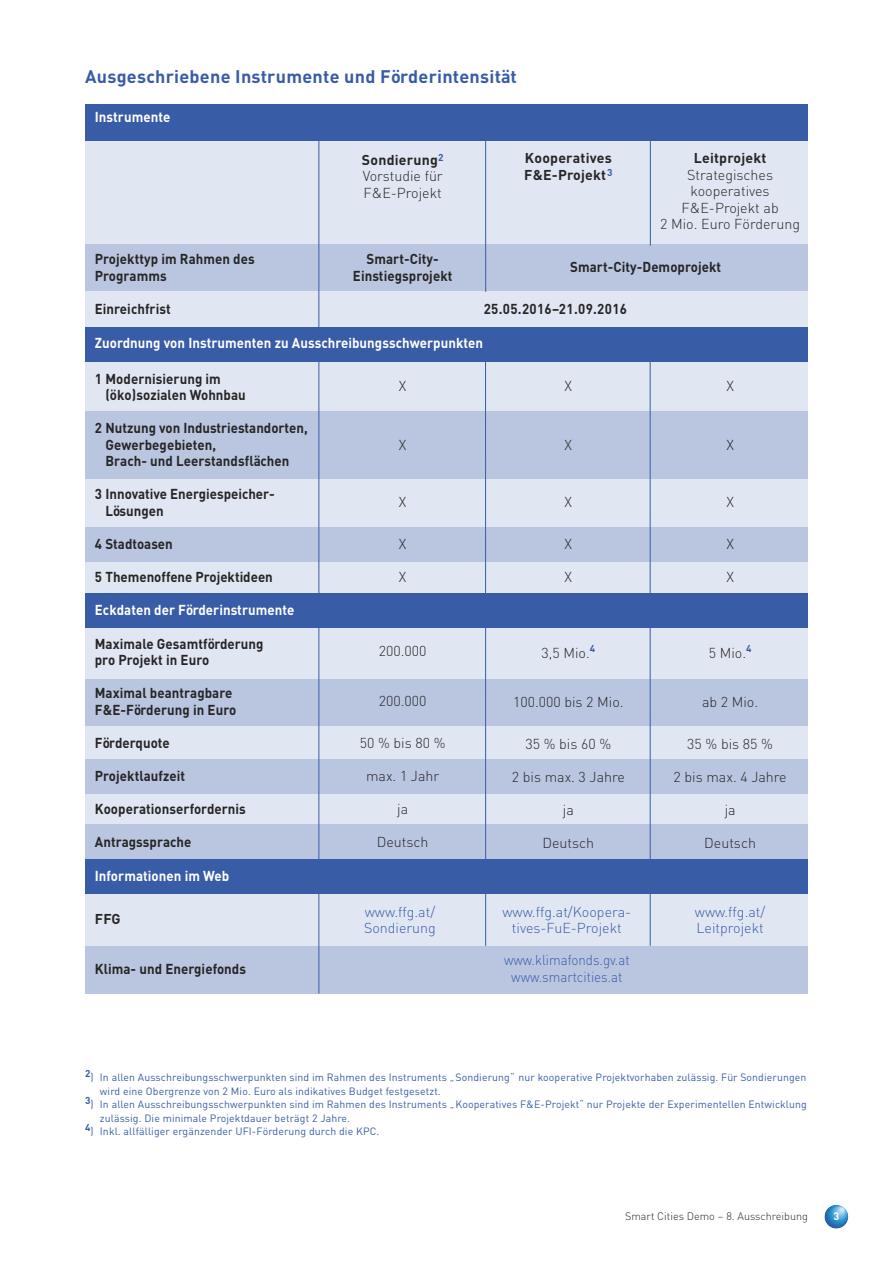
<style>
.page{position:relative;width:893px;height:1263px;background:#fff}
.page>*{position:absolute;margin:0;border:0;box-sizing:border-box;transform-origin:0 0}
.t1{font:700 18px "DIN";letter-spacing:.015em;color:#395ca7}
.t2{font:700 14.25px/16.5px "DIN";letter-spacing:.005em;color:#272627;scale:.93 1}
.t3{font:300 14.25px/16.5px "DIN";color:#272627}
.t4{font:700 14.25px "DIN";letter-spacing:.005em;color:#fff;scale:.93 1}
.t5{font:300 14.25px/16.5px "DIN";color:#395ca7}
.t6{font:300 14.25px/16.5px "DIN";color:#395ca7;text-align:center;scale:.93 1}
.t7{font:700 14.25px "DIN";letter-spacing:.025em;color:#272627;scale:.93 1}
.t8{font:700 14.1px/16.5px "DIN";letter-spacing:.015em;color:#272627}
.t9{font:300 10.8px "DIN";color:#272627}
.t10{font:700 10.8px "DIN";color:#fff}
.t11{font:10.5px/13.5px "DIN";letter-spacing:.01em;color:#395ca7}
</style>
<div class="page">
<svg style="left:824px;top:1205px;width:24px;height:24px"></svg>
<div style="left:85px;top:358px;width:723px;height:634px;background:#e1e7f2"></div>
<div style="left:85px;top:138px;width:723px;height:221px;background:#e1e7f2"></div>
<div style="left:85px;top:104px;width:723px;height:36px;background:#395ca7"></div>
<div style="left:85px;top:244px;width:723px;height:47px;background:#bac6e0"></div>
<div style="left:85px;top:411px;width:723px;height:67px;background:#bac6e0"></div>
<div style="left:85px;top:679px;width:723px;height:46px;background:#bac6e0"></div>
<div style="left:85px;top:946px;width:723px;height:47px;background:#bac6e0"></div>
<div style="left:85px;top:760px;width:723px;height:34px;background:#bac6e0"></div>
<div style="left:85px;top:825px;width:723px;height:34px;background:#bac6e0"></div>
<div style="left:85px;top:527px;width:723px;height:34px;background:#bac6e0"></div>
<div style="left:85px;top:594px;width:723px;height:34px;background:#395ca7"></div>
<div style="left:85px;top:859px;width:723px;height:34px;background:#395ca7"></div>
<hr style="left:318px;top:122px;width:1px;height:232px;background:#395ca7">
<hr style="left:318px;top:361px;width:1px;height:632px;background:#395ca7">
<hr style="left:485px;top:125px;width:1px;height:167px;background:#395ca7">
<hr style="left:650px;top:116px;width:1px;height:130px;background:#395ca7">
<hr style="left:485px;top:361px;width:1px;height:585px;background:#395ca7">
<hr style="left:650px;top:361px;width:1px;height:585px;background:#395ca7">
<div style="left:85px;top:327px;width:723px;height:34px;background:#395ca7"></div>
<p class="t1" style="left:85px;top:67px;width:433px">Ausgeschriebene Instrumente und Förderintensität</p>
<p class="t4" style="left:95px;top:109px;width:83px">Instrumente</p>
<p class="t8" style="left:362px;top:152px;width:83px">Sondierung<sup>2</sup></p>
<p class="t3" style="left:363px;top:168px;width:81px">Vorstudie für<br>F&amp;E-Projekt</p>
<p class="t8" style="left:524px;top:150px;width:90px">Kooperatives<br>F&amp;E-Projekt<sup>3</sup></p>
<p class="t8" style="left:694px;top:150px;width:74px">Leitprojekt</p>
<p class="t3" style="left:660px;top:167px;width:141px;text-align:center">Strategisches kooperatives<br>F&amp;E-Projekt ab<br>2 Mio. Euro Förderung</p>
<p class="t2" style="left:353px;top:251px;width:109px;text-align:center">Smart-City-<br>Einstiegsprojekt</p>
<p class="t2" style="left:570px;top:259px;width:164px">Smart-City-Demoprojekt</p>
<p class="t7" style="left:484px;top:301px;width:156px">25.05.2016–21.09.2016</p>
<p class="t4" style="left:95px;top:335px;width:419px">Zuordnung von Instrumenten zu Ausschreibungsschwerpunkten</p>
<p class="t2" style="left:95px;top:251px;width:173px">Projekttyp im Rahmen des<br>Programms</p>
<p class="t2" style="left:95px;top:300px;width:83px">Einreichfrist</p>
<p class="t2" style="left:105px;top:371px;width:152px;text-indent:-11px">1 Modernisierung im (öko)sozialen Wohnbau</p>
<p class="t2" style="left:105px;top:420px;width:219px;text-indent:-11px">2 Nutzung von Industriestandorten,<br>Gewerbegebieten,<br>Brach- und Leerstandsflächen</p>
<p class="t2" style="left:105px;top:486px;width:184px;text-indent:-11px">3 Innovative Energiespeicher-<br>Lösungen</p>
<p class="t2" style="left:95px;top:536px;width:85px">4 Stadtoasen</p>
<p class="t2" style="left:95px;top:569px;width:193px">5 Themenoffene Projektideen</p>
<p class="t4" style="left:95px;top:601px;width:216px">Eckdaten der Förderinstrumente</p>
<p class="t2" style="left:95px;top:635px;width:183px">Maximale Gesamtförderung pro Projekt in Euro</p>
<p class="t2" style="left:95px;top:685px;width:154px">Maximal beantragbare<br>F&amp;E-Förderung in Euro</p>
<p class="t2" style="left:95px;top:734px;width:82px">Förderquote</p>
<p class="t2" style="left:95px;top:767px;width:99px">Projektlaufzeit</p>
<p class="t2" style="left:95px;top:800px;width:164px">Kooperationserfordernis</p>
<p class="t2" style="left:95px;top:833px;width:105px">Antragssprache</p>
<p class="t4" style="left:95px;top:867px;width:146px">Informationen im Web</p>
<p class="t8" style="left:95px;top:911px;width:27px">FFG</p>
<p class="t2" style="left:95px;top:960px;width:164px">Klima- und Energiefonds</p>
<p class="t3" style="left:399px;top:378px;width:9px">X</p>
<p class="t3" style="left:399px;top:437px;width:9px">X</p>
<p class="t3" style="left:399px;top:494px;width:9px">X</p>
<p class="t3" style="left:399px;top:536px;width:9px">X</p>
<p class="t3" style="left:399px;top:569px;width:9px">X</p>
<p class="t3" style="left:379px;top:643px;width:49px">200.000</p>
<p class="t3" style="left:379px;top:692px;width:49px">200.000</p>
<p class="t3" style="left:360px;top:734px;width:87px">50 % bis 80 %</p>
<p class="t3" style="left:366px;top:767px;width:75px">max. 1 Jahr</p>
<p class="t3" style="left:397px;top:800px;width:12px">ja</p>
<p class="t3" style="left:377px;top:833px;width:53px">Deutsch</p>
<p class="t3" style="left:565px;top:378px;width:9px">X</p>
<p class="t3" style="left:565px;top:437px;width:9px">X</p>
<p class="t3" style="left:565px;top:494px;width:9px">X</p>
<p class="t3" style="left:565px;top:536px;width:9px">X</p>
<p class="t3" style="left:565px;top:569px;width:9px">X</p>
<p class="t3" style="left:541px;top:644px;width:55px">3,5 Mio.<sup>4</sup></p>
<p class="t3" style="left:513px;top:694px;width:112px">100.000 bis 2 Mio.</p>
<p class="t3" style="left:526px;top:736px;width:87px">35 % bis 60 %</p>
<p class="t3" style="left:512px;top:769px;width:115px">2 bis max. 3 Jahre</p>
<p class="t3" style="left:563px;top:802px;width:12px">ja</p>
<p class="t3" style="left:542px;top:835px;width:53px">Deutsch</p>
<p class="t3" style="left:726px;top:378px;width:9px">X</p>
<p class="t3" style="left:726px;top:437px;width:9px">X</p>
<p class="t3" style="left:726px;top:494px;width:9px">X</p>
<p class="t3" style="left:726px;top:536px;width:9px">X</p>
<p class="t3" style="left:726px;top:569px;width:9px">X</p>
<p class="t3" style="left:709px;top:644px;width:44px">5 Mio.<sup>4</sup></p>
<p class="t3" style="left:702px;top:694px;width:58px">ab 2 Mio.</p>
<p class="t3" style="left:687px;top:736px;width:87px">35 % bis 85 %</p>
<p class="t3" style="left:674px;top:769px;width:115px">2 bis max. 4 Jahre</p>
<p class="t3" style="left:725px;top:802px;width:12px">ja</p>
<p class="t3" style="left:704px;top:835px;width:53px">Deutsch</p>
<p class="t5" style="left:364px;top:903px;width:73px">www.ffg.at/<br>Sondierung</p>
<p class="t5" style="left:502px;top:903px;width:130px;text-align:center">www.ffg.at/Koopera&shy;tives-FuE-Projekt</p>
<p class="t5" style="left:695px;top:903px;width:72px">www.ffg.at/<br>Leitprojekt</p>
<p class="t6" style="left:504px;top:952px;width:137px">www.klimafonds.gv.at www.smartcities.at</p>
<p class="t11" style="left:100px;top:1071px;width:708px;text-indent:-15px"><sup>2</sup>) In allen Ausschreibungsschwerpunkten sind im Rahmen des Instruments „Sondierung“ nur kooperative Projektvorhaben zulässig. Für Sondierungen wird eine Obergrenze von 2 Mio. Euro als indikatives Budget festgesetzt.</p>
<p class="t11" style="left:100px;top:1098px;width:708px;text-indent:-15px"><sup>3</sup>) In allen Ausschreibungsschwerpunkten sind im Rahmen des Instruments „Kooperatives F&amp;E-Projekt“ nur Projekte der Experimentellen Entwicklung zulässig. Die minimale Projektdauer beträgt 2 Jahre.</p>
<p class="t11" style="left:85px;top:1125px;width:296px"><sup>4</sup>) Inkl. allfälliger ergänzender UFI-Förderung durch die KPC.</p>
<p class="t9" style="left:625px;top:1210px;width:184px">Smart Cities Demo – 8. Ausschreibung</p>
<p class="t10" style="left:833px;top:1210px;width:7px">3</p>
</div>
